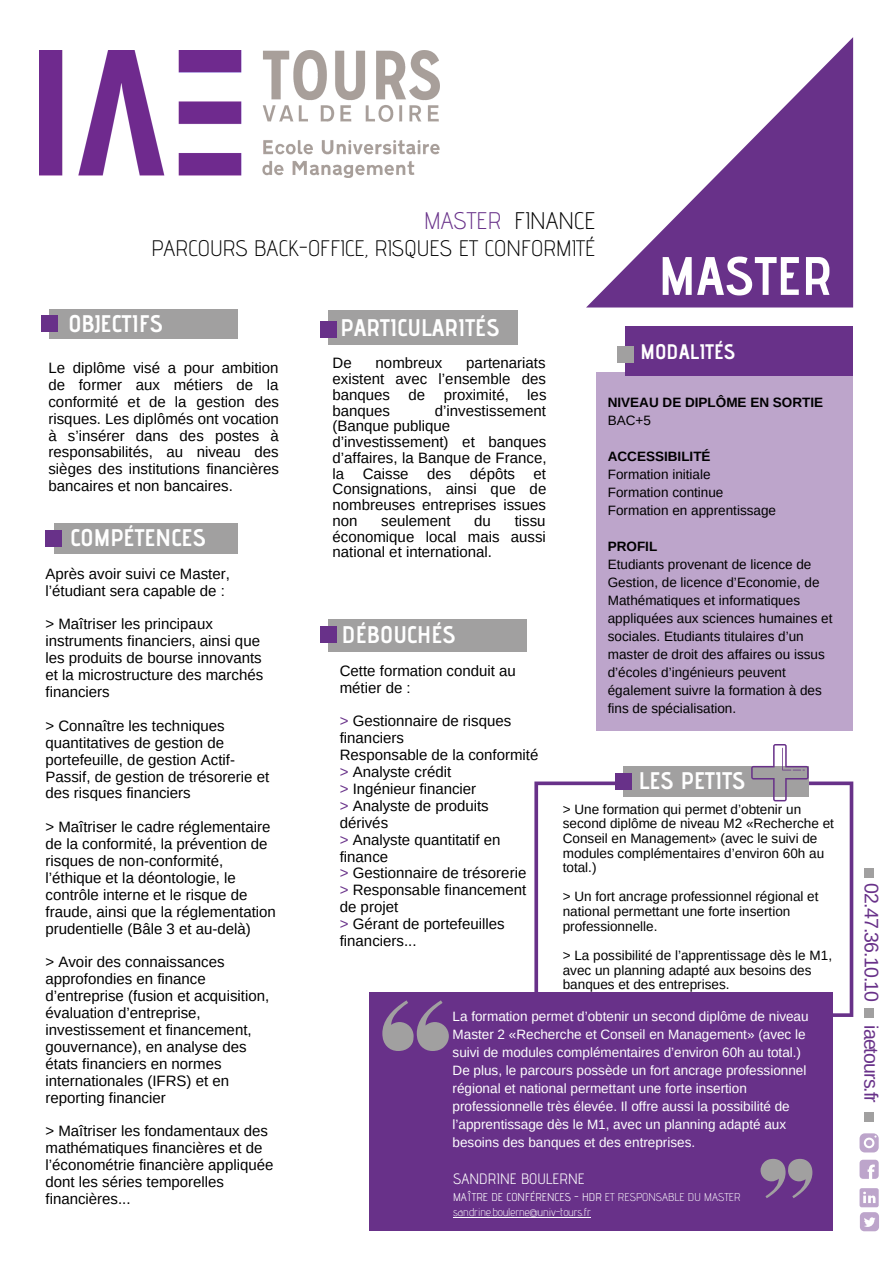
<style>
.page{position:relative;width:894px;height:1264px;background:#fff}
.page>*{position:absolute;margin:0;border:0;box-sizing:border-box;transform-origin:0 0}
.t1{font:700 54px "Advent Pro";color:#fff}
.t2{font:700 24px "Advent Pro";color:#fff}
.t3{font:300 24px "Advent Pro";color:#000}
.t4{font:300 22.35px "Advent Pro";color:#000}
.t5{font:700 21px "Advent Pro";color:#fff}
.t6{font:19.5px "Arimo";letter-spacing:-.045em;color:#683189}
.t7{font:15px/17px "Arimo";color:#000}
.t8{font:15px "Advent Pro";color:#fff}
.t9{font:13.5px/18px "Arimo";color:#000}
.t10{font:13.5px/18px "Arimo";color:#fff}
.t11{font:700 13.5px "Arimo";color:#000}
.t12{font:11.4px "Advent Pro";color:#fff}
.t13{font:300 11.4px "Advent Pro";color:#fff}
.s1{color:#683189}
.s2{font-weight:300}
</style>
<div class="page">
<svg style="left:586px;top:38px;width:266px;height:269px"></svg>
<img style="left:39px;top:50px;width:400px;height:128px">
<div style="left:50px;top:309px;width:188px;height:30px;background:#a1a0a0"></div>
<div style="left:54px;top:523px;width:183px;height:30px;background:#a1a0a0"></div>
<div style="left:41px;top:315px;width:17px;height:17px;background:#683189"></div>
<div style="left:45px;top:530px;width:17px;height:17px;background:#683189"></div>
<div style="left:595px;top:372px;width:257px;height:358px;background:#bda5cb"></div>
<div style="left:328px;top:618px;width:198px;height:33px;background:#a1a0a0"></div>
<div style="left:319px;top:626px;width:17px;height:17px;background:#683189"></div>
<div style="left:625px;top:327px;width:227px;height:49px;background:#683189"></div>
<div style="left:616px;top:346px;width:17px;height:17px;background:#a1a0a0"></div>
<div style="left:328px;top:309px;width:189px;height:35px;background:#a1a0a0"></div>
<div style="left:319px;top:320px;width:17px;height:17px;background:#683189"></div>
<svg style="left:534px;top:781px;width:319px;height:235px"></svg>
<div style="left:623px;top:766px;width:186px;height:30px;background:#a1a0a0"></div>
<div style="left:614px;top:772px;width:17px;height:17px;background:#683189"></div>
<div style="left:369px;top:991px;width:463px;height:239px;background:#683189"></div>
<svg style="left:751px;top:744px;width:57px;height:57px"></svg>
<svg style="left:382px;top:1000px;width:66px;height:50px"></svg>
<svg style="left:760px;top:1158px;width:52px;height:40px"></svg>
<hr style="left:453px;top:1216px;width:137px;height:1px;background:#fff">
<div style="left:864px;top:1008px;width:9px;height:9px;background:#a1a0a0"></div>
<div style="left:864px;top:1112px;width:9px;height:9px;background:#a1a0a0"></div>
<div style="left:864px;top:868px;width:9px;height:9px;background:#a1a0a0"></div>
<svg style="left:859px;top:1159px;width:19px;height:19px"></svg>
<svg style="left:859px;top:1133px;width:19px;height:19px"></svg>
<svg style="left:859px;top:1188px;width:19px;height:43px"></svg>
<p class="t3" style="left:424px;top:206px;width:173px"><span class="s1">MASTER</span> FINANCE</p>
<p class="t4" style="left:151px;top:234px;width:445px">PARCOURS BACK-OFFICE, RISQUES ET CONFORMITÉ</p>
<p class="t2" style="left:68px;top:309px;width:96px">OBJECTIFS</p>
<p class="t2" style="left:340px;top:313px;width:161px">PARTICULARITÉS</p>
<p class="t1" style="left:658px;top:243px;width:175px">MASTER</p>
<p class="t7" style="left:48px;top:359px;width:232px;text-align:justify">Le diplôme visé a pour ambition de former aux métiers de la conformité et de la gestion des risques. Les diplômés ont vocation à s’insérer dans des postes à responsabilités, au niveau des sièges des institutions financières bancaires et non bancaires.</p>
<p class="t2" style="left:70px;top:523px;width:137px">COMPÉTENCES</p>
<p class="t7" style="left:45px;top:565px;width:186px">Après avoir suivi ce Master, l’étudiant sera capable de :</p>
<p class="t7" style="left:45px;top:615px;width:169px">&gt; Maîtriser les principaux</p>
<p class="t7" style="left:45px;top:632px;width:216px">instruments financiers, ainsi que</p>
<p class="t7" style="left:45px;top:649px;width:218px">les produits de bourse innovants</p>
<p class="t7" style="left:45px;top:666px;width:219px">et la microstructure des marchés</p>
<p class="t7" style="left:45px;top:683px;width:66px">financiers</p>
<p class="t7" style="left:45px;top:717px;width:180px">&gt; Connaître les techniques</p>
<p class="t7" style="left:45px;top:734px;width:180px">quantitatives de gestion de</p>
<p class="t7" style="left:45px;top:751px;width:225px">portefeuille, de gestion Actif-<br>Passif, de gestion de trésorerie et des risques financiers</p>
<p class="t7" style="left:45px;top:818px;width:226px">&gt; Maîtriser le cadre réglementaire</p>
<p class="t7" style="left:45px;top:835px;width:223px">de la conformité, la prévention de</p>
<p class="t7" style="left:45px;top:852px;width:232px">risques de non-conformité, l’éthique et la déontologie, le contrôle interne et le risque de fraude, ainsi que la réglementation prudentielle (Bâle 3 et au-delà)</p>
<p class="t7" style="left:45px;top:953px;width:180px">&gt; Avoir des connaissances</p>
<p class="t7" style="left:45px;top:970px;width:162px">approfondies en finance</p>
<p class="t7" style="left:45px;top:987px;width:225px">d’entreprise (fusion et acquisition,</p>
<p class="t7" style="left:45px;top:1004px;width:157px">évaluation d’entreprise,</p>
<p class="t7" style="left:45px;top:1021px;width:208px">investissement et financement,</p>
<p class="t7" style="left:45px;top:1038px;width:203px">gouvernance), en analyse des</p>
<p class="t7" style="left:45px;top:1055px;width:178px">états financiers en normes</p>
<p class="t7" style="left:45px;top:1071px;width:185px">internationales (IFRS) et en</p>
<p class="t7" style="left:45px;top:1088px;width:122px">reporting financier</p>
<p class="t7" style="left:45px;top:1122px;width:224px">&gt; Maîtriser les fondamentaux des</p>
<p class="t7" style="left:45px;top:1139px;width:218px">mathématiques financières et de</p>
<p class="t7" style="left:45px;top:1156px;width:229px">l’économétrie financière appliquée</p>
<p class="t7" style="left:45px;top:1173px;width:180px">dont les séries temporelles</p>
<p class="t7" style="left:45px;top:1190px;width:87px">financières...</p>
<p class="t7" style="left:332px;top:355px;width:215px;line-height:15.8px;text-align:justify;text-indent:134px">partenariats existent avec l’ensemble des banques de proximité, les banques</p>
<p class="t7" style="left:332px;top:354px;width:21px">De</p>
<p class="t7" style="left:375px;top:354px;width:68px">nombreux</p>
<p class="t7" style="left:332px;top:402px;width:215px;line-height:15.8px;text-indent:102px">d’investissement (Banque publique</p>
<p class="t7" style="left:332px;top:434px;width:215px;line-height:15.8px;text-align:justify">d’investissement) et banques d’affaires, la Banque de France, la Caisse des dépôts et Consignations, ainsi que de nombreuses entreprises issues non</p>
<p class="t7" style="left:332px;top:513px;width:215px;line-height:15.8px;text-align:justify;text-indent:182px">tissu économique local mais aussi national et international.</p>
<p class="t7" style="left:381px;top:512px;width:71px">seulement</p>
<p class="t7" style="left:474px;top:512px;width:18px">du</p>
<p class="t2" style="left:342px;top:619px;width:116px">DÉBOUCHÉS</p>
<p class="t7" style="left:339px;top:662px;width:178px">Cette formation conduit au métier de :</p>
<p class="t7" style="left:339px;top:712px;width:173px"><span class="s1">&gt;</span> Gestionnaire de risques financiers</p>
<p class="t7" style="left:339px;top:746px;width:200px">Responsable de la conformité</p>
<p class="t7" style="left:339px;top:763px;width:113px"><span class="s1">&gt;</span> Analyste crédit</p>
<p class="t7" style="left:339px;top:780px;width:138px"><span class="s1">&gt;</span> Ingénieur financier</p>
<p class="t7" style="left:339px;top:797px;width:150px"><span class="s1">&gt;</span> Analyste de produits</p>
<p class="t7" style="left:339px;top:814px;width:50px">dérivés</p>
<p class="t7" style="left:339px;top:831px;width:162px"><span class="s1">&gt;</span> Analyste quantitatif en</p>
<p class="t7" style="left:339px;top:847px;width:50px">finance</p>
<p class="t7" style="left:339px;top:864px;width:188px"><span class="s1">&gt;</span> Gestionnaire de trésorerie</p>
<p class="t7" style="left:339px;top:881px;width:188px"><span class="s1">&gt;</span> Responsable financement</p>
<p class="t7" style="left:339px;top:898px;width:60px">de projet</p>
<p class="t7" style="left:339px;top:915px;width:166px"><span class="s1">&gt;</span> Gérant de portefeuilles financiers...</p>
<p class="t5" style="left:640px;top:338px;width:97px">MODALITÉS</p>
<p class="t11" style="left:607px;top:394px;width:217px">NIVEAU DE DIPLÔME EN SORTIE</p>
<p class="t9" style="left:607px;top:411px;width:45px">BAC+5</p>
<p class="t11" style="left:607px;top:448px;width:104px">ACCESSIBILITÉ</p>
<p class="t9" style="left:607px;top:465px;width:104px">Formation initiale</p>
<p class="t9" style="left:607px;top:483px;width:117px">Formation continue</p>
<p class="t9" style="left:607px;top:501px;width:170px">Formation en apprentissage</p>
<p class="t11" style="left:607px;top:539px;width:51px">PROFIL</p>
<p class="t9" style="left:607px;top:555px;width:226px">Etudiants provenant de licence de Gestion, de licence d’Economie, de Mathématiques et informatiques appliquées aux sciences humaines et sociales. Etudiants titulaires d’un master de droit des affaires ou issus d’écoles d’ingénieurs peuvent également suivre la formation à des fins de spécialisation.</p>
<p class="t2" style="left:638px;top:765px;width:108px">LES PETITS</p>
<p class="t9" style="left:562px;top:801px;width:273px;line-height:14.7px">&gt; Une formation qui permet d’obtenir un second diplôme de niveau M2 «Recherche et Conseil en Management» (avec le suivi de modules complémentaires d’environ 60h au total.)</p>
<p class="t9" style="left:562px;top:889px;width:257px;line-height:14.7px">&gt; Un fort ancrage professionnel régional et national permettant une forte insertion professionnelle.</p>
<p class="t9" style="left:562px;top:948px;width:271px;line-height:14.7px">&gt; La possibilité de l’apprentissage dès le M1, avec un planning adapté aux besoins des banques et des entreprises.</p>
<p class="t10" style="left:452px;top:1007px;width:357px">La formation permet d’obtenir un second diplôme de niveau<br>Master 2 «Recherche et Conseil en Management» (avec le suivi de modules complémentaires d’environ 60h au total.)</p>
<p class="t10" style="left:452px;top:1061px;width:355px">De plus, le parcours possède un fort ancrage professionnel régional et national permettant une forte insertion professionnelle très élevée. Il offre aussi la possibilité de l’apprentissage dès le M1, avec un planning adapté aux besoins des banques et des entreprises.</p>
<p class="t8" style="left:453px;top:1169px;width:133px">SANDRINE BOULERNE</p>
<p class="t12" style="left:453px;top:1189px;width:289px">MAÎTRE DE CONFÉRENCES - HDR <span class="s2">ET RESPONSABLE DU MASTER</span></p>
<p class="t13" style="left:453px;top:1204px;width:139px">sandrine.boulerne@univ-tours.fr</p>
<p class="t6" style="left:882px;top:883px;width:120px;rotate:90deg">02.47.36.10.10</p>
<p class="t6" style="left:881px;top:1025px;width:79px;rotate:90deg">iaetours.fr</p>
</div>
